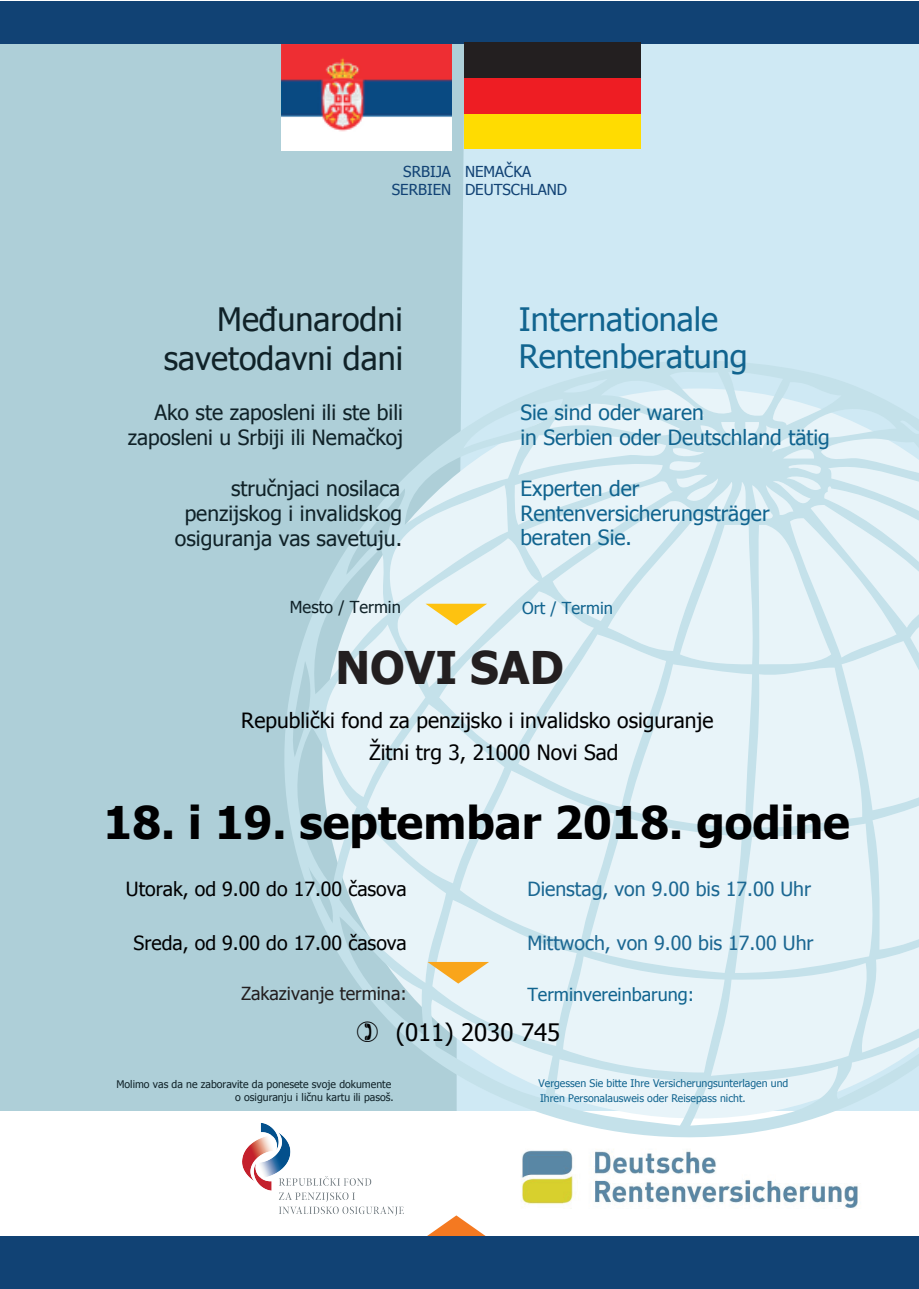
<style>
.page{position:relative;width:919px;height:1289px;background:#fff}
.page>*{position:absolute;margin:0;border:0;box-sizing:border-box;transform-origin:0 0}
.t1{font:700 45px "Tahoma";color:#000001}
.t2{font:700 45px "Tahoma";color:#231f20}
.t3{font:32.25px/37.3px "Tahoma";color:#11648f}
.t4{font:32.25px/38.7px "Tahoma";color:#102228;text-align:right}
.t5{font:24px "Tahoma";color:#000001}
.t6{font:21px/25.2px "Tahoma";color:#102228;text-align:right}
.t7{font:21px/24.8px "Tahoma";color:#11648f}
.t8{font:21px/31.8px "Tahoma";color:#000001}
.t9{font:19.5px "Tahoma";color:#1b6792}
.t10{font:19.5px "Tahoma";color:#000001}
.t11{font:18px "Tahoma";color:#11648f}
.t12{font:18px "Tahoma";color:#231f20}
.t13{font:16.5px "Tahoma";color:#102228}
.t14{font:16.5px "Tahoma";color:#11648f}
.t15{font:15.15px/18.1px "Tahoma";color:#114274;text-align:right}
.t16{font:10.5px/14.1px "Tahoma";color:#11648f}
.t17{font:10.5px/12.6px "Tahoma";color:#102228;text-align:right}
.s1{font-style:inherit}
</style>
<div class="page">
<div style="left:14px;top:13px;width:904px;height:1263px;background:#cfe9f4"></div>
<div style="left:0;top:43px;width:464px;height:1233px;background:#aecfd8"></div>
<div style="left:0;top:1111px;width:918px;height:141px;background:#fff"></div>
<svg style="left:248px;top:357px;width:670px;height:781px;fill:#e8f4f9"></svg>
<img style="left:282px;top:43px;width:170px;height:107px">
<div style="left:0;top:1px;width:917px;height:42px;background:#114274"></div>
<svg style="left:425px;top:603px;width:62px;height:22px"></svg>
<svg style="left:427px;top:961px;width:62px;height:22px"></svg>
<svg style="left:427px;top:1215px;width:59px;height:21px"></svg>
<div style="left:1px;top:1236px;width:917px;height:52px;background:#114274"></div>
<img style="left:242px;top:1121px;width:165px;height:95px">
<div style="left:464px;top:43px;width:176px;height:35px;background:#231f20"></div>
<div style="left:464px;top:113px;width:176px;height:36px;background:#ffdc01"></div>
<div style="left:464px;top:78px;width:176px;height:35px;background:#ee1d23"></div>
<img style="left:521px;top:1149px;width:337px;height:60px">
<svg style="left:357px;top:1021px;width:21px;height:21px"></svg>
<p class="t15" style="left:392px;top:161px;width:61px">SRBIJA<br>SERBIEN</p>
<p class="t15" style="left:465px;top:161px;width:104px;text-align:left">NEMAČKA<br>DEUTSCHLAND</p>
<h2 class="t4" style="left:164px;top:298px;width:241px">Međunarodni savetodavni dani</h2>
<p class="t6" style="left:128px;top:399px;width:277px">Ako ste zaposleni ili ste bili zaposleni u Srbiji ili Nemačkoj</p>
<p class="t6" style="left:175px;top:474px;width:229px">stručnjaci nosilaca penzijskog i invalidskog osiguranja vas savetuju.</p>
<h2 class="t3" style="left:519px;top:299px;width:230px">Internationale<br>Rentenberatung</h2>
<p class="t7" style="left:520px;top:399px;width:311px;line-height:25.2px">Sie sind oder waren<br>in Serbien oder Deutschland tätig</p>
<p class="t7" style="left:520px;top:475px;width:251px">Experten der<br>Rentenversicherungsträger beraten Sie.</p>
<p class="t13" style="left:290px;top:596px;width:112px">Mesto / Termin</p>
<p class="t14" style="left:522px;top:596px;width:92px">Ort / Termin</p>
<h1 class="t2" style="left:335px;top:636px;width:229px"><span class="s1">N</span>OVI SAD</h1>
<p class="t8" style="left:369px;top:703px;width:346px;text-indent:-128px">Republički fond za penzijsko i invalidsko osiguranje<br>Žitni trg 3, 21000 Novi Sad</p>
<h1 class="t1" style="left:104px;top:791px;width:747px">18. i <span class="s1">19</span>. septembar 2018. godine</h1>
<p class="t10" style="left:126px;top:875px;width:282px">Utorak, od 9.00 do 17.00 časova</p>
<p class="t10" style="left:134px;top:929px;width:275px">Sreda, od 9.00 do 17.00 časova</p>
<p class="t12" style="left:241px;top:981px;width:167px">Zakazivanje termina:</p>
<p class="t9" style="left:527px;top:875px;width:285px">Dienstag, von 9.00 bis 17.00 Uhr</p>
<p class="t9" style="left:527px;top:929px;width:288px">Mittwoch, von 9.00 bis 17.00 Uhr</p>
<p class="t11" style="left:527px;top:981px;width:168px">Terminvereinbarung:</p>
<p class="t5" style="left:396px;top:1016px;width:166px">(011) 2030 745</p>
<p class="t17" style="left:116px;top:1077px;width:278px">Molimo vas da ne zaboravite da ponesete svoje dokumente o osiguranju i ličnu kartu ili pasoš.</p>
<p class="t16" style="left:538px;top:1076px;width:251px">Vergessen Sie bitte Ihre Versicherungsunterlagen und<br>Ihren Personalausweis oder Reisepass nicht.</p>
</div>
